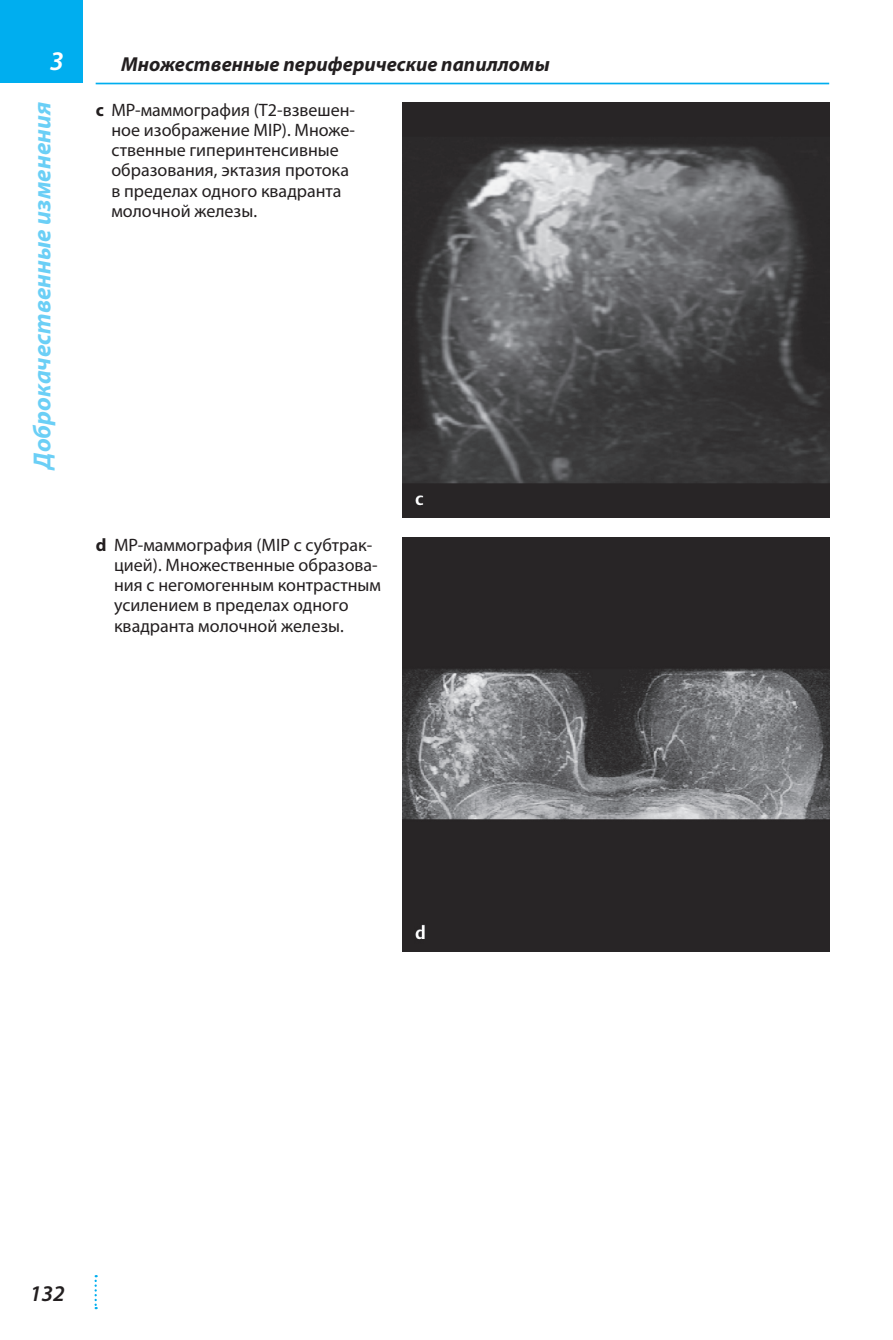
<style>
.page{position:relative;width:893px;height:1340px;background:#fff}
.page>*{position:absolute;margin:0;border:0;box-sizing:border-box;transform-origin:0 0}
.t1{font:italic 600 27px "Myriad Pro";color:#fff}
.t2{font:italic 700 24.75px "Myriad Pro";color:#6bcff6}
.t3{font:italic 600 22.5px "Myriad Pro";color:#231f20}
.t4{font:italic 700 20.25px "Myriad Pro";color:#231f20}
.t5{font:18px/20.2px "Myriad Pro";color:#231f20}
.s1{font-weight:700}
</style>
<div class="page">
<hr style="left:96px;top:83px;width:733px;height:1px;background:#00aeef">
<div style="left:0;top:0;width:83px;height:83px;background:#00aeef"></div>
<svg style="left:95px;top:1275px;width:2px;height:34px"></svg>
<img style="left:402px;top:102px;width:427px;height:415px">
<img style="left:402px;top:537px;width:427px;height:415px">
<h1 class="t1" style="left:50px;top:45px;width:16px">3</h1>
<h2 class="t2" style="left:33px;top:469px;width:369px;rotate:-90deg">Доброкачественные изменения</h2>
<p class="t4" style="left:121px;top:56px;width:430px">Множественные периферические папилломы</p>
<p class="t5" style="left:111px;top:99px;width:245px;text-indent:-16px"><span class="s1">c</span> МР-маммография (Т2-взвешен&shy;ное изображение MIP). Множе&shy;ственные гиперинтенсивные образования, эктазия протока в пределах одного квадранта молочной железы.</p>
<p class="t5" style="left:114px;top:534px;width:268px;text-indent:-18px"><span class="s1">d</span> МР-маммография (MIP с субтрак&shy;цией). Множественные образова&shy;ния с негомогенным контрастным усилением в пределах одного квадранта молочной железы.</p>
<p class="t3" style="left:30px;top:1279px;width:37px">132</p>
</div>
